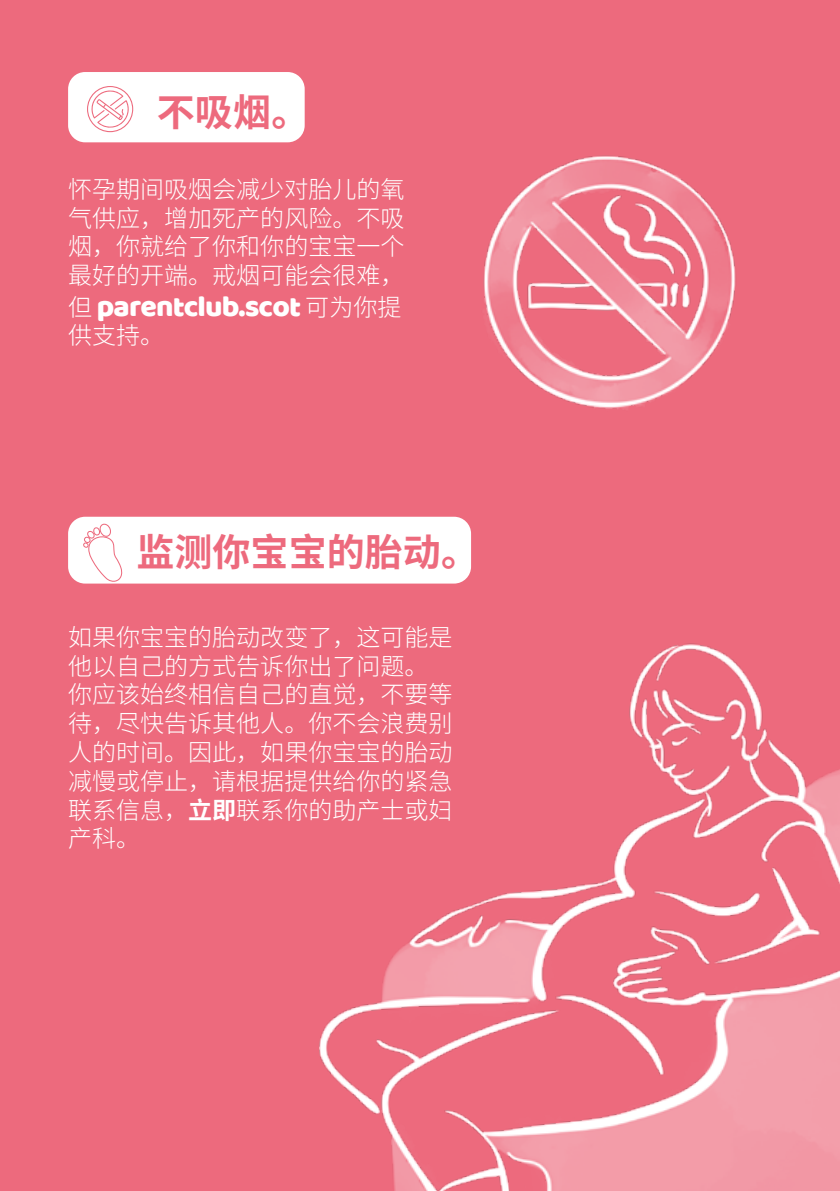
<style>
.page{position:relative;width:840px;height:1191px;background:#fff}
.page>*{position:absolute;margin:0;border:0;box-sizing:border-box;transform-origin:0 0}
.t1{font:700 38px "Noto Sans CJ Ksc";color:#ed6a7d}
.t2{font:30px "Baloo Bhai";letter-spacing:-.03em;color:#fff}
.t3{font:300 24px/28.8px "Noto Sans CJ Ksc";color:#fff;text-align:justify}
.s1{font-family:"Noto Sans CJ Ksc";font-weight:300;font-size:24px}
.s2{font-weight:700}
</style>
<div class="page">
<div style="left:0;top:0;width:839px;height:1191px;background:#ed6a7d"></div>
<img style="left:319px;top:643px;width:520px;height:548px">
<img style="left:483px;top:155px;width:253px;height:254px">
<div style="left:68px;top:72px;width:236px;height:70px;background:#fff;border-radius:17px"></div>
<svg style="left:87px;top:86px;width:47px;height:46px"></svg>
<div style="left:68px;top:517px;width:403px;height:66px;background:#fff;border-radius:17px"></div>
<svg style="left:83px;top:523px;width:40px;height:59px"></svg>
<h1 class="t1" style="left:157px;top:90px;width:154px">不吸烟。</h1>
<p class="t3" style="left:68px;top:175px;width:337px">怀孕期间吸烟会减少对胎儿的氧气供应，增加死产的风险。不吸烟，你就给了你和你的宝宝一个最好的开端。戒烟可能会很难，</p>
<p class="t2" style="left:68px;top:288px;width:334px"><span class="s1">但</span> parentclub.scot <span class="s1">可为你提</span></p>
<p class="t3" style="left:68px;top:321px;width:97px">供支持。</p>
<h1 class="t1" style="left:136px;top:530px;width:344px">监测你宝宝的胎动。</h1>
<p class="t3" style="left:68px;top:623px;width:385px;text-align:left">如果你宝宝的胎动改变了，这可能是他以自己的方式告诉你出了问题。你应该始终相信自己的直觉，不要等待，尽快告诉其他人。你不会浪费别人的时间。因此，如果你宝宝的胎动减慢或停止，请根据提供给你的紧急联系信息，<span class="s2">立即</span>联系你的助产士或妇产科。</p>
</div>
